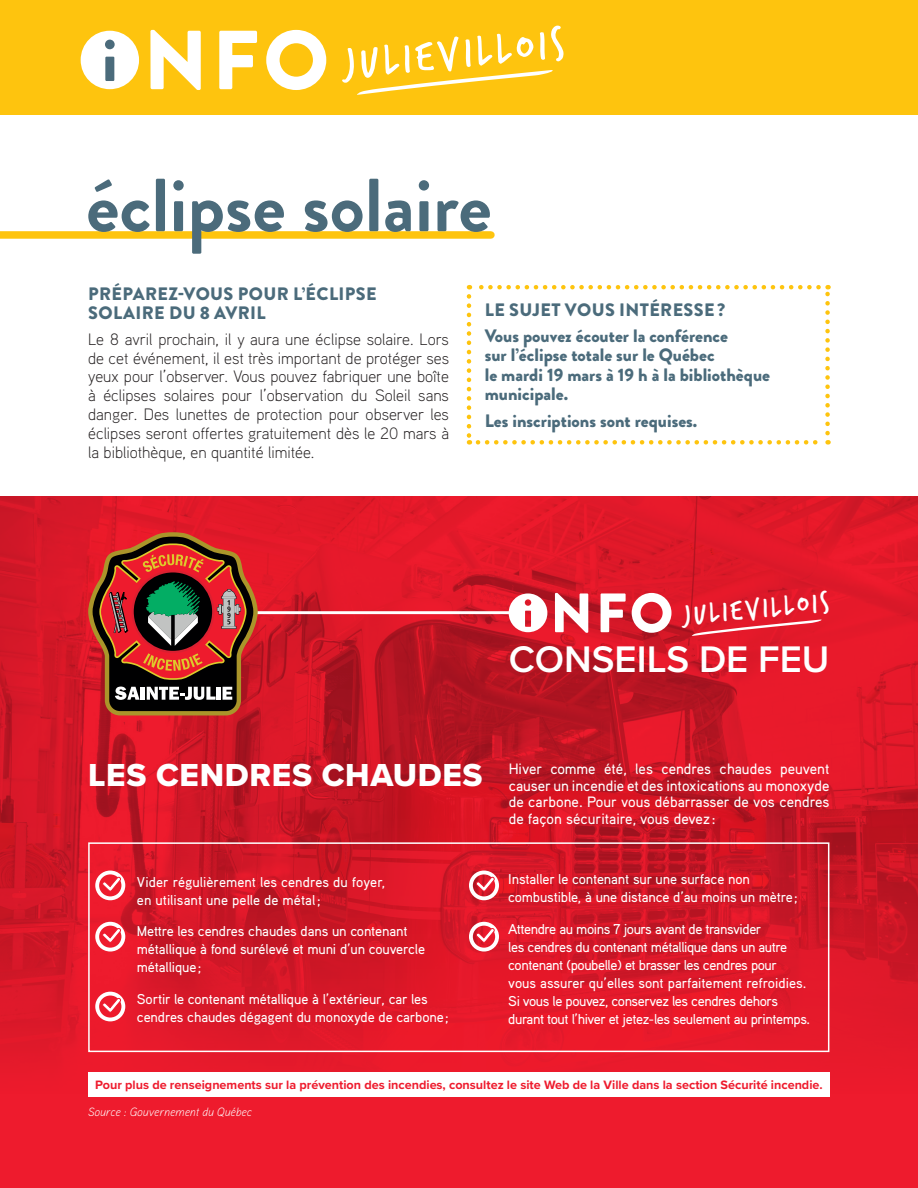
<style>
.page{position:relative;width:918px;height:1188px;background:#fff}
.page>*{position:absolute;margin:0;border:0;box-sizing:border-box;transform-origin:0 0}
.t1{font:900 83.55px "Brandon Grotesque";color:#fff}
.t2{font:700 75px "Brandon Grotesque";color:#4b6b7b}
.t3{font:900 55.35px "Brandon Grotesque";color:#fff}
.t4{font:47.1px "Trash Hand";color:#fff}
.t5{font:600 38.4px "Proxima Nova";color:#fff}
.t6{font:31.2px "Trash Hand";color:#fff}
.t7{font:900 18px/19.5px "Brandon Grotesque";color:#4b6b7b}
.t8{font:900 18px/19.5px "Brandon Grotesque";letter-spacing:.02em;color:#4b6b7b}
.t9{font:300 16.5px/18.9px "Aaux Pro";color:#231f20;text-align:justify}
.t10{font:500 15px/16.5px "Aaux Pro";color:#fff;text-align:justify}
.t11{font:500 14.25px/18px "Aaux Pro";letter-spacing:-.01em;color:#fff}
.t12{font:500 14.25px/18px "Aaux Pro";letter-spacing:-.03em;color:#fff}
.t13{font:700 12.6px "Proxima Nova";color:#ee1b2d}
.t14{font:italic 300 12px "Aaux Pro";color:#fff}
.s1{font-size:60.9px;color:#4b6b7b}
.s2{font-family:"Proxima Nova Extrabld";font-weight:400;font-size:33px}
</style>
<div class="page">
<div style="left:0;top:497px;width:918px;height:691px;background:#ee1b2d"></div>
<img style="left:0;top:497px;width:918px;height:600px">
<svg style="left:509px;top:593px;width:38px;height:39px"></svg>
<svg style="left:692px;top:619px;width:130px;height:17px"></svg>
<hr style="left:205px;top:611px;width:307px;height:3px;background:#fff">
<svg style="left:88px;top:532px;width:170px;height:184px"></svg>
<div style="left:88px;top:842px;width:741px;height:210px;border:2px solid #fff"></div>
<div style="left:95px;top:871px;width:30px;height:29px;border:4px solid #fff;border-radius:50%"></div>
<svg style="left:102px;top:877px;width:20px;height:15px"></svg>
<div style="left:95px;top:922px;width:30px;height:30px;border:4px solid #fff;border-radius:50%"></div>
<svg style="left:102px;top:928px;width:20px;height:15px"></svg>
<div style="left:95px;top:992px;width:30px;height:29px;border:4px solid #fff;border-radius:50%"></div>
<svg style="left:102px;top:998px;width:20px;height:15px"></svg>
<div style="left:469px;top:871px;width:30px;height:29px;border:4px solid #fff;border-radius:50%"></div>
<svg style="left:475px;top:877px;width:20px;height:15px"></svg>
<div style="left:469px;top:922px;width:30px;height:30px;border:4px solid #fff;border-radius:50%"></div>
<svg style="left:475px;top:928px;width:20px;height:15px"></svg>
<div style="left:0;top:0;width:918px;height:114px;background:#fec40e"></div>
<div style="left:81px;top:31px;width:58px;height:58px;background:#fff;border-radius:50%"></div>
<svg style="left:357px;top:70px;width:196px;height:25px"></svg>
<svg style="left:467px;top:296px;width:4px;height:149px"></svg>
<svg style="left:478px;top:440px;width:351px;height:5px"></svg>
<svg style="left:825px;top:285px;width:5px;height:148px"></svg>
<svg style="left:469px;top:285px;width:350px;height:4px"></svg>
<div style="left:0;top:231px;width:491px;height:8px;background:#fec40e"></div>
<div style="left:88px;top:1072px;width:742px;height:24px;background:#fff"></div>
<h1 class="t1" style="left:102px;top:1px;width:229px"><span class="s1">i</span> NFO</h1>
<h3 class="t4" style="left:343px;top:42px;width:221px;rotate:-6deg">juliEvillois</h3>
<h2 class="t2" style="left:86px;top:153px;width:407px">éclipse solaire</h2>
<p class="t8" style="left:88px;top:284px;width:290px">PRÉPAREZ-VOUS POUR L’ÉCLIPSE<br>SOLAIRE DU 8 AVRIL</p>
<p class="t9" style="left:88px;top:329px;width:362px">Le 8 avril prochain, il y aura une éclipse solaire. Lors de cet événement, il est très important de protéger ses yeux pour l’observer. Vous pouvez fabriquer une boîte à éclipses solaires pour l’observation du Soleil sans danger. Des lunettes de protection pour observer les éclipses seront offertes gratuitement dès le 20 mars à la bibliothèque, en quantité limitée.</p>
<p class="t7" style="left:485px;top:296px;width:245px;line-height:26.2px">LE SUJET VOUS INTÉRESSE?<br>Vous pouvez écouter la conférence</p>
<p class="t7" style="left:485px;top:346px;width:287px">sur l’éclipse totale sur le Québec<br>le mardi 19 mars à 19 h à la bibliothèque municipale.</p>
<p class="t7" style="left:485px;top:411px;width:214px">Les inscriptions sont requises.</p>
<h3 class="t3" style="left:550px;top:574px;width:125px">NFO</h3>
<h3 class="t6" style="left:683px;top:600px;width:147px;rotate:-5deg">juliEvillois</h3>
<h3 class="t5" style="left:509px;top:631px;width:322px">CONSEILS DE FEU</h3>
<p class="t10" style="left:509px;top:760px;width:322px;text-indent:-421px"><span class="s2">LES CENDRES CHAUDES</span> Hiver comme été, les cendres chaudes peuvent causer un incendie et des intoxications au monoxyde de carbone. Pour vous débarrasser de vos cendres de façon sécuritaire, vous devez :</p>
<p class="t11" style="left:137px;top:872px;width:250px">Vider régulièrement les cendres du foyer, en utilisant une pelle de métal;</p>
<p class="t11" style="left:137px;top:922px;width:290px">Mettre les cendres chaudes dans un contenant métallique à fond surélevé et muni d’un couvercle métallique;</p>
<p class="t11" style="left:137px;top:989px;width:313px">Sortir le contenant métallique à l’extérieur, car les cendres chaudes dégagent du monoxyde de carbone;</p>
<p class="t11" style="left:508px;top:870px;width:291px">Installer le contenant sur une surface non combustible, à une distance d’au moins un mètre;</p>
<p class="t12" style="left:508px;top:920px;width:303px">Attendre au moins 7 jours avant de transvider<br>les cendres du contenant métallique dans un autre contenant (poubelle) et brasser les cendres pour<br>vous assurer qu’elles sont parfaitement refroidies.<br>Si vous le pouvez, conservez les cendres dehors durant tout l’hiver et jetez-les seulement au printemps.</p>
<p class="t13" style="left:95px;top:1076px;width:729px">Pour plus de renseignements sur la prévention des incendies, consultez le site Web de la Ville dans la section Sécurité incendie.</p>
<p class="t14" style="left:88px;top:1105px;width:165px">Source : Gouvernement du Québec</p>
</div>
